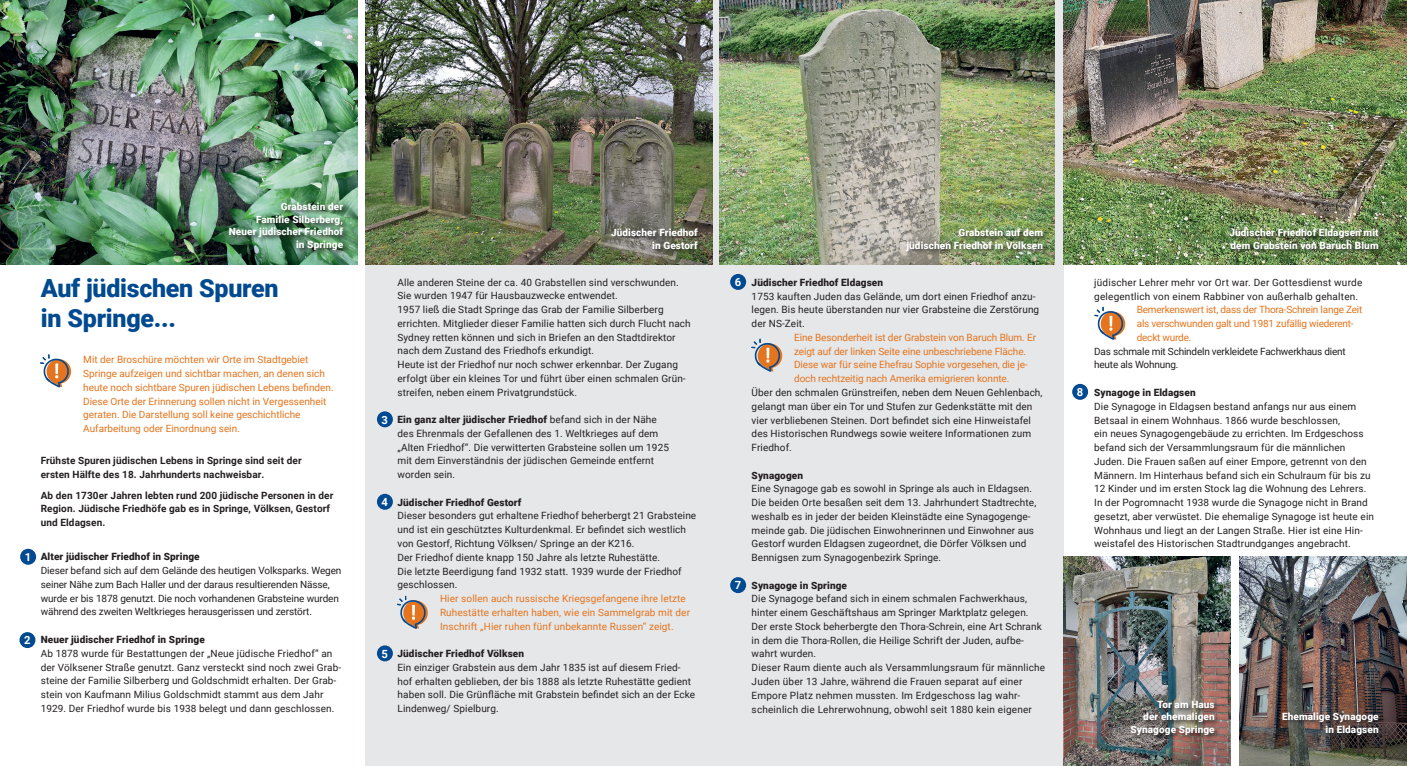
<style>
.page{position:relative;width:1407px;height:766px;background:#fff}
.page>*{position:absolute;margin:0;border:0;box-sizing:border-box;transform-origin:0 0}
.Absatzformat_1{font:900 25px/30px "Roboto";letter-spacing:-.01em;color:#014990}
.t1{font:700 11.25px "Roboto";color:#fff}
.Absatzformat_1-2{font:10px/13.8px "Roboto";letter-spacing:.01em;color:#231f20}
.Absatzformat_1-3{font:10px/13.8px "Roboto";color:#e4741d}
.Absatzformat_1-4{font:10px/13.8px "Roboto";letter-spacing:-.01em;color:#231f20}
.Absatzformat_1-5{font:900 10px/12.5px "Roboto";letter-spacing:.01em;color:#fff;text-align:right}
.Absatzformat_1-6{font:700 10px/13.8px "Roboto";letter-spacing:.01em;color:#231f20}
.Absatzformat_1-7{font:10px/13.8px "Roboto";letter-spacing:-.02em;color:#e4741d}
.Absatzformat_1-8{font:900 10px "Roboto";letter-spacing:.01em;color:#231f20}
.Absatzformat_1-9{font:10px/13.8px "Roboto";letter-spacing:-.02em;color:#231f20}
.s1{font-weight:900}
</style>
<div class="page">
<div style="left:365px;top:0;width:698px;height:765px;background:#e6e7e9"></div>
<img style="left:0;top:0;width:358px;height:264px">
<img style="left:719px;top:0;width:336px;height:264px">
<div style="left:20px;top:548px;width:16px;height:16px;background:#014990;border-radius:50%"></div>
<div style="left:19px;top:632px;width:16px;height:16px;background:#014990;border-radius:50%"></div>
<div style="left:377px;top:411px;width:16px;height:16px;background:#014990;border-radius:50%"></div>
<div style="left:377px;top:493px;width:16px;height:16px;background:#014990;border-radius:50%"></div>
<img style="left:1063px;top:0;width:344px;height:264px">
<div style="left:377px;top:645px;width:16px;height:16px;background:#014990;border-radius:50%"></div>
<div style="left:1072px;top:384px;width:16px;height:16px;background:#014990;border-radius:50%"></div>
<div style="left:730px;top:274px;width:16px;height:16px;background:#014990;border-radius:50%"></div>
<img style="left:1063px;top:556px;width:168px;height:209px">
<img style="left:1239px;top:556px;width:168px;height:209px">
<div style="left:228px;top:201px;width:121px;height:55px;background:#231f20;opacity:.75"></div>
<div style="left:1228px;top:227px;width:156px;height:28px;background:#231f20;opacity:.75"></div>
<div style="left:1281px;top:711px;width:103px;height:29px;background:#231f20;opacity:.75"></div>
<div style="left:730px;top:577px;width:16px;height:16px;background:#014990;border-radius:50%"></div>
<img style="left:365px;top:0;width:347px;height:264px">
<div style="left:905px;top:227px;width:144px;height:29px;background:#231f20;opacity:.75"></div>
<div style="left:610px;top:227px;width:94px;height:28px;background:#231f20;opacity:.75"></div>
<svg style="left:397px;top:595px;width:31px;height:33px"></svg>
<svg style="left:751px;top:338px;width:32px;height:33px"></svg>
<svg style="left:40px;top:354px;width:31px;height:33px"></svg>
<div style="left:1130px;top:699px;width:91px;height:41px;background:#231f20;opacity:.75"></div>
<svg style="left:1094px;top:306px;width:32px;height:34px"></svg>
<p class="Absatzformat_1-5" style="left:229px;top:200px;width:116px">Grabstein der<br>Familie Silberberg,<br>Neuer jüdischer Friedhof in Springe</p>
<p class="t1" style="left:25px;top:549px;width:8px">1</p>
<p class="t1" style="left:24px;top:632px;width:8px">2</p>
<p class="Absatzformat_1" style="left:41px;top:272px;width:239px">Auf jüdischen Spuren in Springe...</p>
<p class="Absatzformat_1-3" style="left:83px;top:352px;width:252px">Mit der Broschüre möchten wir Orte im Stadtgebiet Springe aufzeigen und sichtbar machen, an denen sich heute noch sichtbare Spuren jüdischen Lebens befinden.<br>Diese Orte der Erinnerung sollen nicht in Vergessenheit geraten. Die Darstellung soll keine geschichtliche Aufarbeitung oder Einordnung sein.</p>
<p class="Absatzformat_1-6" style="left:41px;top:453px;width:262px">Frühste Spuren jüdischen Lebens in Springe sind seit der ersten Hälfte des 18. Jahrhunderts nachweisbar.</p>
<p class="Absatzformat_1-6" style="left:41px;top:487px;width:294px">Ab den 1730er Jahren lebten rund 200 jüdische Personen in der<br>Region. Jüdische Friedhöfe gab es in Springe, Völksen, Gestorf und Eldagsen.</p>
<p class="Absatzformat_1-4" style="left:41px;top:549px;width:302px"><span class="s1">Alter jüdischer Friedhof in Springe<br></span>Dieser befand sich auf dem Gelände des heutigen Volksparks. Wegen seiner Nähe zum Bach Haller und der daraus resultierenden Nässe, wurde er bis 1878 genutzt. Die noch vorhandenen Grabsteine wurden während des zweiten Weltkrieges herausgerissen und zerstört.</p>
<p class="Absatzformat_1-2" style="left:41px;top:632px;width:302px"><span class="s1">Neuer jüdischer Friedhof in Springe<br></span>Ab 1878 wurde für Bestattungen der „Neue jüdische Friedhof“ an der Völksener Straße genutzt. Ganz versteckt sind noch zwei Grab&shy;steine der Familie Silberberg und Goldschmidt erhalten. Der Grab&shy;stein von Kaufmann Milius Goldschmidt stammt aus dem Jahr 1929. Der Friedhof wurde bis 1938 belegt und dann geschlossen.</p>
<p class="Absatzformat_1-5" style="left:611px;top:226px;width:88px">Jüdischer Friedhof in Gestorf</p>
<p class="t1" style="left:382px;top:411px;width:8px">3</p>
<p class="t1" style="left:382px;top:494px;width:8px">4</p>
<p class="t1" style="left:382px;top:645px;width:8px">5</p>
<p class="Absatzformat_1-2" style="left:397px;top:274px;width:283px">Alle anderen Steine der ca. 40 Grabstellen sind verschwunden.<br>Sie wurden 1947 für Hausbauzwecke entwendet.</p>
<p class="Absatzformat_1-2" style="left:397px;top:302px;width:295px">1957 ließ die Stadt Springe das Grab der Familie Silberberg errichten. Mitglieder dieser Familie hatten sich durch Flucht nach Sydney retten können und sich in Briefen an den Stadtdirektor nach dem Zustand des Friedhofs erkundigt.</p>
<p class="Absatzformat_1-2" style="left:397px;top:357px;width:290px">Heute ist der Friedhof nur noch schwer erkennbar. Der Zugang erfolgt über ein kleines Tor und führt über einen schmalen Grün&shy;streifen, neben einem Privatgrundstück.</p>
<p class="Absatzformat_1-2" style="left:397px;top:412px;width:273px"><span class="s1">Ein ganz alter jüdischer Friedhof</span> befand sich in der Nähe des Ehrenmals der Gefallenen des 1. Weltkrieges auf dem „Alten Friedhof“. Die verwitterten Grabsteine sollen um 1925 mit dem Einverständnis der jüdischen Gemeinde entfernt worden sein.</p>
<p class="Absatzformat_1-8" style="left:397px;top:495px;width:125px">Jüdischer Friedhof Gestorf</p>
<p class="Absatzformat_1-2" style="left:397px;top:508px;width:300px">Dieser besonders gut erhaltene Friedhof beherbergt 21 Grabsteine und ist ein geschütztes Kulturdenkmal. Er befindet sich westlich von Gestorf, Richtung Völksen/ Springe an der K216.<br>Der Friedhof diente knapp 150 Jahre als letzte Ruhestätte.<br>Die letzte Beerdigung fand 1932 statt. 1939 wurde der Friedhof geschlossen.</p>
<p class="Absatzformat_1-3" style="left:440px;top:591px;width:251px">Hier sollen auch russische Kriegsgefangene ihre letzte<br>Ruhestätte erhalten haben, wie ein Sammelgrab mit der<br>Inschrift „Hier ruhen fünf unbekannte Russen“ zeigt.</p>
<p class="Absatzformat_1-8" style="left:397px;top:646px;width:128px">Jüdischer Friedhof Völksen</p>
<p class="Absatzformat_1-2" style="left:397px;top:659px;width:299px">Ein einziger Grabstein aus dem Jahr 1835 ist auf diesem Fried&shy;hof erhalten geblieben, der bis 1888 als letzte Ruhestätte gedient haben soll. Die Grünfläche mit Grabstein befindet sich an der Ecke Lindenweg/ Spielburg.</p>
<p class="t1" style="left:735px;top:274px;width:8px">6</p>
<p class="t1" style="left:735px;top:577px;width:8px">7</p>
<p class="Absatzformat_1-5" style="left:906px;top:226px;width:138px">Grabstein auf dem<br>jüdischen Friedhof in Völksen</p>
<p class="Absatzformat_1-2" style="left:751px;top:275px;width:289px"><span class="s1">Jüdischer Friedhof Eldagsen<br></span>1753 kauften Juden das Gelände, um dort einen Friedhof anzu&shy;legen. Bis heute überstanden nur vier Grabsteine die Zerstörung der NS-Zeit.</p>
<p class="Absatzformat_1-3" style="left:794px;top:330px;width:243px">Eine Besonderheit ist der Grabstein von Baruch Blum. Er zeigt auf der linken Seite eine unbeschriebene Fläche.<br>Diese war für seine Ehefrau Sophie vorgesehen, die je&shy;doch rechtzeitig nach Amerika emigrieren konnte.</p>
<p class="Absatzformat_1-2" style="left:751px;top:385px;width:292px">Über den schmalen Grünstreifen, neben dem Neuen Gehlenbach, gelangt man über ein Tor und Stufen zur Gedenkstätte mit den vier verbliebenen Steinen. Dort befindet sich eine Hinweistafel des Historischen Rundwegs sowie weitere Informationen zum Friedhof.</p>
<p class="Absatzformat_1-8" style="left:751px;top:468px;width:53px">Synagogen</p>
<p class="Absatzformat_1-2" style="left:751px;top:481px;width:286px">Eine Synagoge gab es sowohl in Springe als auch in Eldagsen.<br>Die beiden Orte besaßen seit dem 13. Jahrhundert Stadtrechte, weshalb es in jeder der beiden Kleinstädte eine Synagogenge&shy;meinde gab. Die jüdischen Einwohnerinnen und Einwohner aus Gestorf wurden Eldagsen zugeordnet, die Dörfer Völksen und Bennigsen zum Synagogenbezirk Springe.</p>
<p class="Absatzformat_1-8" style="left:751px;top:578px;width:97px">Synagoge in Springe</p>
<p class="Absatzformat_1-2" style="left:751px;top:591px;width:292px">Die Synagoge befand sich in einem schmalen Fachwerkhaus, hinter einem Geschäftshaus am Springer Marktplatz gelegen.<br>Der erste Stock beherbergte den Thora-Schrein, eine Art Schrank in dem die Thora-Rollen, die Heilige Schrift der Juden, aufbe&shy;wahrt wurden.</p>
<p class="Absatzformat_1-2" style="left:751px;top:660px;width:295px">Dieser Raum diente auch als Versammlungsraum für männliche Juden über 13 Jahre, während die Frauen separat auf einer Empore Platz nehmen mussten. Im Erdgeschoss lag wahr&shy;scheinlich die Lehrerwohnung, obwohl seit 1880 kein eigener</p>
<p class="Absatzformat_1-5" style="left:1229px;top:226px;width:151px;text-align:left">Jüdischer Friedhof Eldagsen mit dem Grabstein von Baruch Blum</p>
<p class="t1" style="left:1077px;top:384px;width:8px">8</p>
<p class="Absatzformat_1-2" style="left:1094px;top:275px;width:270px">jüdischer Lehrer mehr vor Ort war. Der Gottesdienst wurde gelegentlich von einem Rabbiner von außerhalb gehalten.</p>
<p class="Absatzformat_1-7" style="left:1137px;top:302px;width:227px">Bemerkenswert ist, dass der Thora-Schrein lange Zeit als verschwunden galt und 1981 zufällig wiederent&shy;deckt wurde.</p>
<p class="Absatzformat_1-9" style="left:1094px;top:344px;width:253px">Das schmale mit Schindeln verkleidete Fachwerkhaus dient heute als Wohnung.</p>
<p class="Absatzformat_1-8" style="left:1094px;top:385px;width:103px">Synagoge in Eldagsen</p>
<p class="Absatzformat_1-2" style="left:1094px;top:399px;width:281px">Die Synagoge in Eldagsen bestand anfangs nur aus einem Betsaal in einem Wohnhaus. 1866 wurde beschlossen,<br>ein neues Synagogengebäude zu errichten. Im Erdgeschoss befand sich der Versammlungsraum für die männlichen Juden. Die Frauen saßen auf einer Empore, getrennt von den Männern. Im Hinterhaus befand sich ein Schulraum für bis zu 12 Kinder und im ersten Stock lag die Wohnung des Lehrers.<br>In der Pogromnacht 1938 wurde die Synagoge nicht in Brand gesetzt, aber verwüstet. Die ehemalige Synagoge ist heute ein Wohnhaus und liegt an der Langen Straße. Hier ist eine Hin&shy;weistafel des Historischen Stadtrundganges angebracht.</p>
<p class="Absatzformat_1-5" style="left:1130px;top:697px;width:86px">Tor am Haus<br>der ehemaligen<br>Synagoge Springe</p>
<p class="Absatzformat_1-5" style="left:1282px;top:710px;width:98px">Ehemalige Synagoge in Eldagsen</p>
</div>
